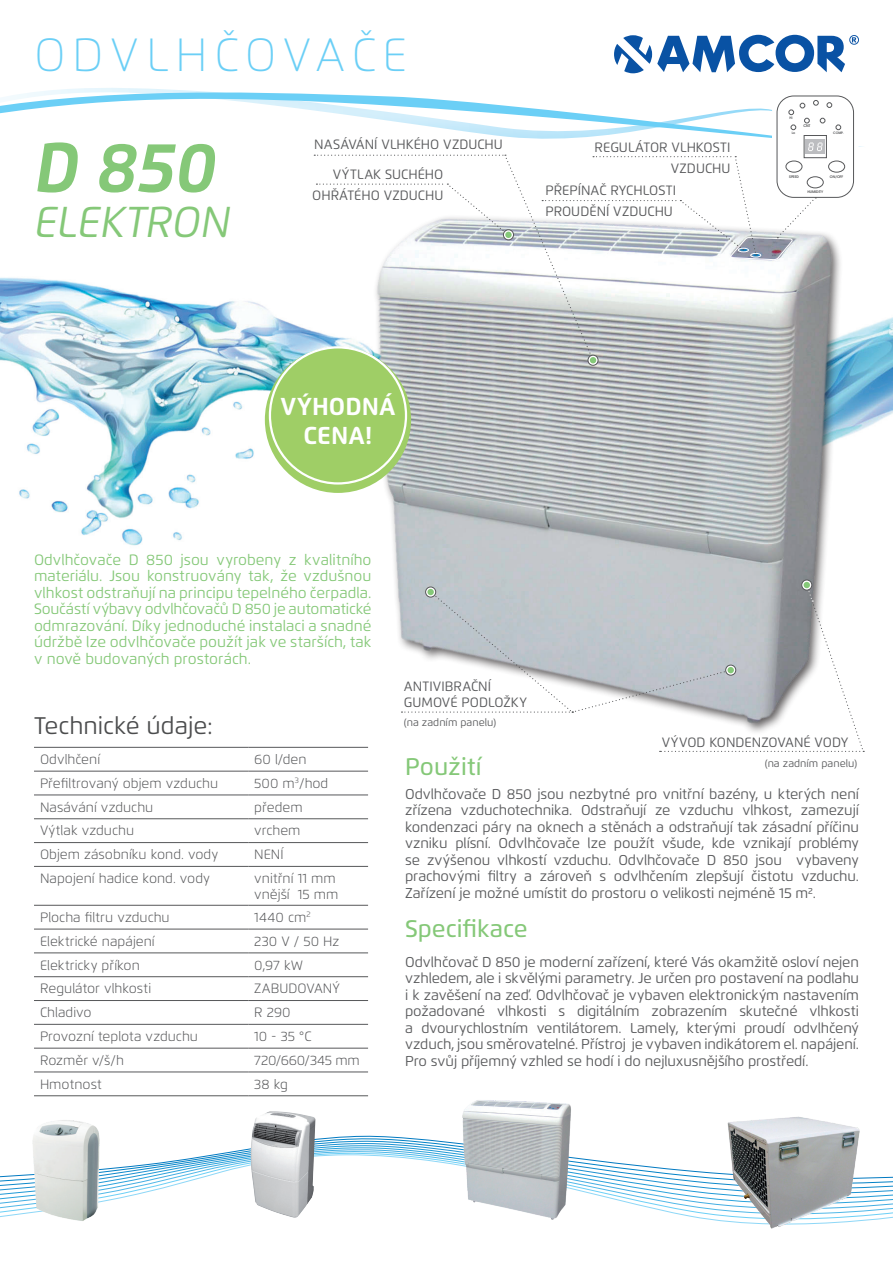
<style>
.page{position:relative;width:893px;height:1263px;background:#fff}
.page>*{position:absolute;margin:0;border:0;box-sizing:border-box;transform-origin:0 0}
.t1{font:italic 700 70.2px "Flexo";color:#85c878}
.t2{font:100 46.5px "Flexo";letter-spacing:.145em;color:#6bcff6}
.t3{font:italic 43.2px "Flexo";color:#85c878}
.t4{font:700 24.45px/29.4px "Flexo";color:#fff;text-align:center}
.t5{font:500 24px "Flexo";color:#85c878}
.t6{font:24px "Flexo";color:#4b4c4d}
.t7{font:15px/16.5px "Flexo";color:#85c878;text-align:justify}
.t8{font:14.25px/16.5px "Flexo";letter-spacing:-.01em;color:#57585a;text-align:justify}
.t9{font:300 13.5px/16.2px "Flexo";color:#57585a}
.t10{font:13.5px/21px "Flexo";color:#57585a;text-align:right}
.t11{font:10.5px "Flexo";color:#57585a}
.t12{font:600 3.75px "Avant Garde";color:#57585a}
.t13{font:600 3.45px "Avant Garde";color:#57585a}
.t14{font:600 3.3px "Avant Garde";color:#57585a}
</style>
<div class="page">
<img style="left:0;top:277px;width:893px;height:254px">
<svg style="left:0;top:88px;width:863px;height:59px"></svg>
<svg style="left:0;top:1206px;width:893px;height:7px"></svg>
<svg style="left:0;top:1199px;width:893px;height:7px"></svg>
<svg style="left:0;top:1194px;width:893px;height:5px"></svg>
<svg style="left:0;top:1189px;width:893px;height:5px"></svg>
<svg style="left:0;top:1183px;width:893px;height:6px"></svg>
<svg style="left:0;top:1135px;width:893px;height:48px"></svg>
<svg style="left:614px;top:35px;width:245px;height:38px"></svg>
<img style="left:25px;top:1120px;width:82px;height:101px">
<img style="left:459px;top:1100px;width:115px;height:120px">
<img style="left:250px;top:1111px;width:66px;height:107px">
<img style="left:713px;top:1116px;width:166px;height:113px">
<hr style="left:34px;top:747px;width:214px;height:1px;background:#57585a">
<hr style="left:248px;top:747px;width:120px;height:1px;background:#57585a">
<hr style="left:34px;top:771px;width:214px;height:1px;background:#57585a">
<hr style="left:248px;top:771px;width:120px;height:1px;background:#57585a">
<hr style="left:34px;top:795px;width:214px;height:1px;background:#57585a">
<hr style="left:248px;top:795px;width:120px;height:1px;background:#57585a">
<hr style="left:34px;top:818px;width:214px;height:1px;background:#57585a">
<hr style="left:248px;top:818px;width:120px;height:1px;background:#57585a">
<hr style="left:34px;top:842px;width:214px;height:1px;background:#57585a">
<hr style="left:248px;top:842px;width:120px;height:1px;background:#57585a">
<hr style="left:34px;top:866px;width:214px;height:1px;background:#57585a">
<hr style="left:248px;top:866px;width:120px;height:1px;background:#57585a">
<hr style="left:34px;top:905px;width:214px;height:1px;background:#57585a">
<hr style="left:248px;top:905px;width:120px;height:1px;background:#57585a">
<hr style="left:34px;top:929px;width:214px;height:1px;background:#57585a">
<hr style="left:248px;top:929px;width:120px;height:1px;background:#57585a">
<hr style="left:34px;top:953px;width:214px;height:1px;background:#57585a">
<hr style="left:248px;top:953px;width:120px;height:1px;background:#57585a">
<hr style="left:34px;top:976px;width:214px;height:1px;background:#57585a">
<hr style="left:248px;top:976px;width:120px;height:1px;background:#57585a">
<hr style="left:34px;top:1000px;width:214px;height:1px;background:#57585a">
<hr style="left:248px;top:1000px;width:120px;height:1px;background:#57585a">
<hr style="left:34px;top:1024px;width:214px;height:1px;background:#57585a">
<hr style="left:248px;top:1024px;width:120px;height:1px;background:#57585a">
<hr style="left:34px;top:1048px;width:214px;height:1px;background:#57585a">
<hr style="left:248px;top:1048px;width:120px;height:1px;background:#57585a">
<hr style="left:34px;top:1072px;width:214px;height:1px;background:#57585a">
<hr style="left:248px;top:1072px;width:120px;height:1px;background:#57585a">
<hr style="left:34px;top:1095px;width:214px;height:1px;background:#57585a">
<hr style="left:248px;top:1095px;width:120px;height:1px;background:#57585a">
<img style="left:360px;top:233px;width:487px;height:409px">
<div style="left:772px;top:91px;width:87px;height:111px;background:#fff;border-radius:22px"></div>
<div style="left:777px;top:96px;width:77px;height:102px;border:1px solid #57585a;border-radius:17px"></div>
<svg style="left:791px;top:124px;width:5px;height:6px"></svg>
<svg style="left:835px;top:124px;width:6px;height:6px"></svg>
<svg style="left:826px;top:102px;width:6px;height:6px"></svg>
<svg style="left:813px;top:100px;width:6px;height:6px"></svg>
<svg style="left:800px;top:103px;width:5px;height:5px"></svg>
<svg style="left:788px;top:109px;width:6px;height:6px"></svg>
<svg style="left:804px;top:118px;width:6px;height:5px"></svg>
<svg style="left:820px;top:118px;width:5px;height:5px"></svg>
<div style="left:804px;top:135px;width:23px;height:23px;border:1px solid #57585a"></div>
<div style="left:806px;top:140px;width:19px;height:14px;background:#bcbdc0"></div>
<div style="left:828px;top:161px;width:17px;height:12px;border:1px solid #57585a;border-radius:50%"></div>
<div style="left:807px;top:176px;width:17px;height:12px;border:1px solid #57585a;border-radius:50%"></div>
<div style="left:802px;top:580px;width:10px;height:10px;background:#606264;border-radius:50%"></div>
<div style="left:801px;top:580px;width:11px;height:10px;border:1px solid #57585a;border-radius:50%"></div>
<div style="left:588px;top:355px;width:10px;height:11px;border:1px solid #57585a;border-radius:50%"></div>
<svg style="left:401px;top:582px;width:463px;height:170px"></svg>
<svg style="left:314px;top:142px;width:509px;height:221px"></svg>
<div style="left:265px;top:347px;width:146px;height:146px;background:#9fce66;border-radius:50%"></div>
<h2 class="t2" style="left:34px;top:27px;width:374px">ODVLHČOVAČE</h2>
<h1 class="t1" style="left:34px;top:124px;width:184px">D 850</h1>
<h3 class="t3" style="left:34px;top:196px;width:198px">ELEKTRON</h3>
<p class="t10" style="left:314px;top:134px;width:190px">NASÁVÁNÍ VLHKÉHO VZDUCHU</p>
<p class="t10" style="left:312px;top:163px;width:133px">VÝTLAK SUCHÉHO<br>OHŘÁTÉHO VZDUCHU</p>
<p class="t10" style="left:595px;top:137px;width:137px">REGULÁTOR VLHKOSTI<br>VZDUCHU</p>
<p class="t10" style="left:545px;top:180px;width:132px;text-align:left">PŘEPÍNAČ RYCHLOSTI<br>PROUDĚNÍ VZDUCHU</p>
<p class="t13" style="left:789px;top:115px;width:5px">Hi</p>
<p class="t12" style="left:803px;top:123px;width:8px">CNT</p>
<p class="t14" style="left:792px;top:130px;width:5px">Lo</p>
<p class="t14" style="left:833px;top:130px;width:12px">COMP.</p>
<p class="t13" style="left:789px;top:174px;width:11px">SPEED</p>
<p class="t13" style="left:830px;top:174px;width:15px">ON/OFF</p>
<p class="t13" style="left:807px;top:189px;width:17px">HUMIDITY</p>
<h3 class="t4" style="left:280px;top:391px;width:117px">VÝHODNÁ<br>CENA!</h3>
<p class="t7" style="left:34px;top:551px;width:339px">Odvlhčovače D 850 jsou vyrobeny z kvalitního materiálu. Jsou konstruovány tak, že vzdušnou vlhkost odstraňují na principu tepelného čerpadla.<br>Součástí výbavy odvlhčovačů D 850 je automatické odmrazování. Díky jednoduché instalaci a snadné údržbě lze odvlhčovače použít jak ve starších, tak v nově budovaných prostorách.</p>
<h3 class="t6" style="left:34px;top:711px;width:181px">Technické údaje:</h3>
<p class="t10" style="left:404px;top:678px;width:125px;line-height:16.2px;text-align:left">ANTIVIBRAČNÍ<br>GUMOVÉ PODLOŽKY</p>
<p class="t11" style="left:404px;top:716px;width:94px">(na zadním panelu)</p>
<p class="t10" style="left:662px;top:732px;width:188px">VÝVOD KONDENZOVANÉ VODY</p>
<p class="t9" style="left:40px;top:751px;width:62px">Odvlhčení</p>
<p class="t9" style="left:254px;top:751px;width:54px">60 l/den</p>
<p class="t9" style="left:40px;top:775px;width:180px">Přefiltrovaný objem vzduchu</p>
<p class="t9" style="left:254px;top:775px;width:76px">500 m<sup>3</sup>/hod</p>
<p class="t9" style="left:40px;top:799px;width:115px">Nasávání vzduchu</p>
<p class="t9" style="left:254px;top:799px;width:50px">předem</p>
<p class="t9" style="left:40px;top:823px;width:96px">Výtlak vzduchu</p>
<p class="t9" style="left:254px;top:823px;width:48px">vrchem</p>
<p class="t9" style="left:40px;top:846px;width:180px">Objem zásobníku kond. vody</p>
<p class="t9" style="left:254px;top:846px;width:31px">NENÍ</p>
<p class="t9" style="left:40px;top:870px;width:172px">Napojení hadice kond. vody</p>
<p class="t9" style="left:254px;top:870px;width:86px">vnitřní 11 mm vnější 15 mm</p>
<p class="t9" style="left:40px;top:909px;width:131px">Plocha filtru vzduchu</p>
<p class="t9" style="left:254px;top:909px;width:58px">1440 cm<sup>2</sup></p>
<p class="t9" style="left:40px;top:933px;width:116px">Elektrické napájení</p>
<p class="t9" style="left:254px;top:933px;width:87px">230 V / 50 Hz</p>
<p class="t9" style="left:40px;top:957px;width:101px">Elektricky příkon</p>
<p class="t9" style="left:254px;top:957px;width:50px">0,97 kW</p>
<p class="t9" style="left:40px;top:980px;width:113px">Regulátor vlhkosti</p>
<p class="t9" style="left:254px;top:980px;width:87px">ZABUDOVANÝ</p>
<p class="t9" style="left:40px;top:1004px;width:53px">Chladivo</p>
<p class="t9" style="left:254px;top:1004px;width:38px">R 290</p>
<p class="t9" style="left:40px;top:1028px;width:159px">Provozní teplota vzduchu</p>
<p class="t9" style="left:254px;top:1028px;width:59px">10 - 35 °C</p>
<p class="t9" style="left:40px;top:1052px;width:85px">Rozměr v/š/h</p>
<p class="t9" style="left:254px;top:1052px;width:107px">720/660/345 mm</p>
<p class="t9" style="left:40px;top:1076px;width:63px">Hmotnost</p>
<p class="t9" style="left:254px;top:1076px;width:35px">38 kg</p>
<h3 class="t5" style="left:405px;top:752px;width:78px">Použití</h3>
<p class="t11" style="left:765px;top:757px;width:94px">(na zadním panelu)</p>
<p class="t8" style="left:405px;top:785px;width:455px">Odvlhčovače D 850 jsou nezbytné pro vnitřní bazény, u kterých není zřízena vzduchotechnika. Odstraňují ze vzduchu vlhkost, zamezují kondenzaci páry na oknech a stěnách a odstraňují tak zásadní příčinu vzniku plísní. Odvlhčovače lze použít všude, kde vznikají problémy se zvýšenou vlhkostí vzduchu. Odvlhčovače D 850 jsou vybaveny prachovými filtry a zároveň s odvlhčením zlepšují čistotu vzduchu.<br>Zařízení je možné umístit do prostoru o velikosti nejméně 15 m2.</p>
<h3 class="t5" style="left:405px;top:914px;width:124px">Specifikace</h3>
<p class="t8" style="left:405px;top:953px;width:455px">Odvlhčovač D 850 je moderní zařízení, které Vás okamžitě osloví nejen vzhledem, ale i skvělými parametry. Je určen pro postavení na podlahu i k zavěšení na zeď. Odvlhčovač je vybaven elektronickým nastavením požadované vlhkosti s digitálním zobrazením skutečné vlhkosti a dvourychlostním ventilátorem. Lamely, kterými proudí odvlhčený vzduch, jsou směrovatelné. Přístroj je vybaven indikátorem el. napájení.<br>Pro svůj příjemný vzhled se hodí i do nejluxusnějšího prostředí.</p>
</div>
